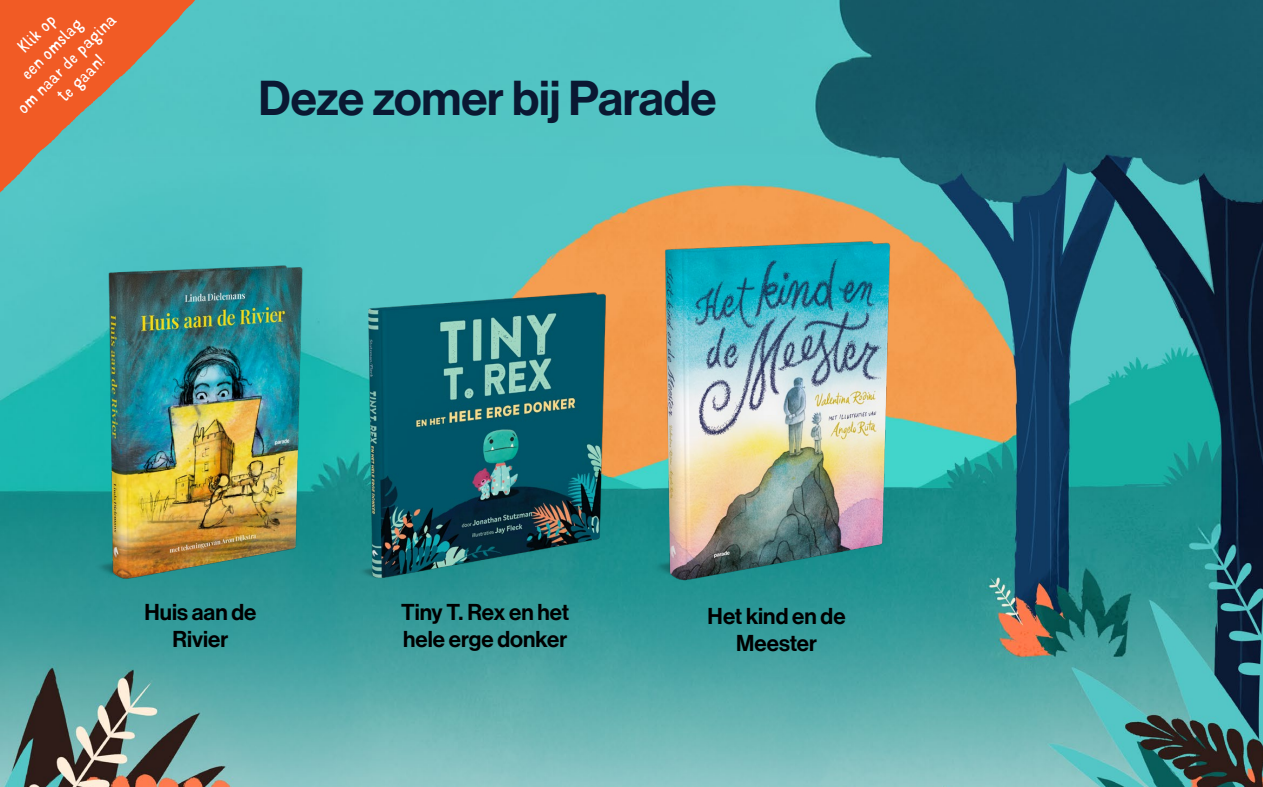
<style>
.page{position:relative;width:1263px;height:787px;background:#fff}
.page>*{position:absolute;margin:0;border:0;box-sizing:border-box;transform-origin:0 0}
.t1{font:47.85px "N Haas Grotesk DS Pro 65 Md";letter-spacing:-.005em;color:#0a1832}
.t2{font:22.5px/27px "N Haas Grotesk DS Pro 65 Md";color:#000;text-align:center}
.t3{font:17.55px/21.1px "Mr Dodo Light Rounded";color:#fff;text-align:center}
</style>
<div class="page">
<img style="left:0;top:0;width:1263px;height:787px">
<svg style="left:0;top:0;width:229px;height:244px;background:#87a08d"></svg>
<img style="left:647px;top:554px;width:8px;height:31px">
<img style="left:655px;top:234px;width:244px;height:353px">
<img style="left:90px;top:555px;width:10px;height:30px">
<img style="left:100px;top:259px;width:211px;height:326px">
<img style="left:355px;top:562px;width:1px;height:23px">
<img style="left:356px;top:283px;width:262px;height:304px">
<p class="t3" style="left:-18px;top:73px;width:134px;rotate:-45deg">Klik op<br>een omslag<br>om naar de pagina te gaan!</p>
<h1 class="t1" style="left:259px;top:70px;width:460px">Deze zomer bij Parade</h1>
<p class="t2" style="left:144px;top:599px;width:114px">Huis aan de<br>Rivier</p>
<p class="t2" style="left:401px;top:599px;width:169px;text-align:left">Tiny T. Rex en het hele erge donker</p>
<p class="t2" style="left:708px;top:603px;width:139px">Het kind en de<br>Meester</p>
</div>
